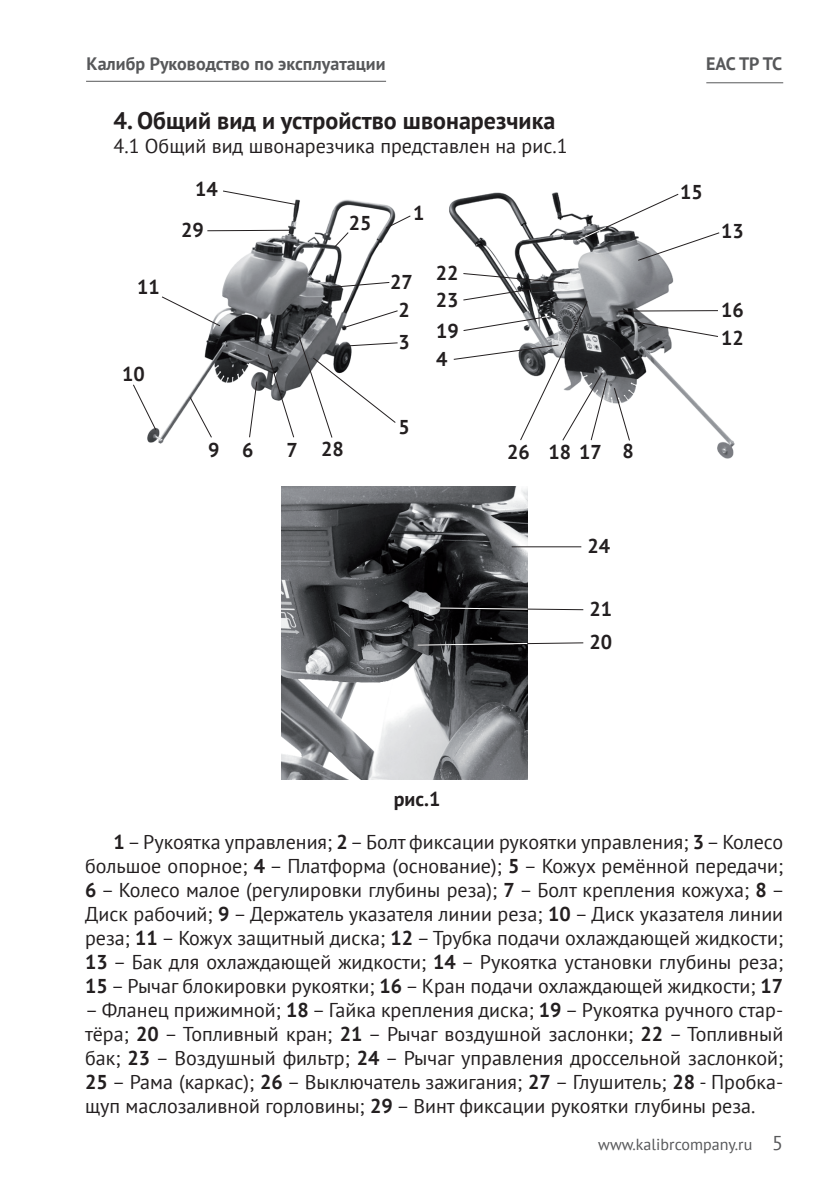
<style>
.page{position:relative;width:840px;height:1191px;background:#fff}
.page>*{position:absolute;margin:0;border:0;box-sizing:border-box;transform-origin:0 0}
.t1{font:700 24px "PT Sans";color:#231f20}
.t2{font:20px/24px "PT Sans";color:#231f20;text-align:justify}
.t3{font:700 20px/32px "PT Sans";color:#231f20}
.t4{font:700 18px "PT Sans";color:#57585a}
.t5{font:16px "PT Sans";color:#57585a}
.s1{font-weight:700}
.s2{font-size:20px}
</style>
<div class="page">
<hr style="left:86px;top:81px;width:300px;height:1px;background:#57585a">
<hr style="left:706px;top:82px;width:76px;height:1px;background:#57585a">
<img style="left:147px;top:199px;width:249px;height:245px">
<img style="left:449px;top:192px;width:286px;height:267px">
<img style="left:281px;top:486px;width:246px;height:293px">
<svg style="left:384px;top:215px;width:27px;height:14px"></svg>
<svg style="left:248px;top:380px;width:10px;height:58px"></svg>
<svg style="left:189px;top:396px;width:24px;height:43px"></svg>
<svg style="left:133px;top:383px;width:24px;height:48px"></svg>
<svg style="left:161px;top:295px;width:60px;height:32px"></svg>
<svg style="left:222px;top:190px;width:75px;height:16px"></svg>
<svg style="left:575px;top:193px;width:145px;height:68px"></svg>
<svg style="left:267px;top:309px;width:131px;height:130px"></svg>
<svg style="left:416px;top:642px;width:168px;height:4px"></svg>
<svg style="left:434px;top:607px;width:150px;height:3px"></svg>
<hr style="left:511px;top:546px;width:70px;height:1px;background:#231f20">
<svg style="left:331px;top:281px;width:59px;height:7px"></svg>
<svg style="left:452px;top:272px;width:266px;height:170px"></svg>
<svg style="left:333px;top:231px;width:16px;height:18px"></svg>
<hr style="left:207px;top:230px;width:83px;height:1px;background:#231f20">
<p class="t4" style="left:86px;top:52px;width:300px">Калибр Руководство по эксплуатации</p>
<p class="t1" style="left:113px;top:104px;width:443px">4. Общий вид и устройство швонарезчика</p>
<p class="t2" style="left:113px;top:133px;width:455px">4.1 Общий вид швонарезчика представлен на рис.1</p>
<p class="t4" style="left:705px;top:52px;width:78px">EAC ТР ТС</p>
<p class="t3" style="left:137px;top:270px;width:24px">11</p>
<p class="t3" style="left:122px;top:357px;width:24px">10</p>
<p class="t3" style="left:195px;top:172px;width:24px">14</p>
<p class="t3" style="left:679px;top:176px;width:24px">15</p>
<p class="t3" style="left:181px;top:214px;width:24px">29</p>
<p class="t3" style="left:348px;top:206px;width:24px">25</p>
<p class="t3" style="left:413px;top:197px;width:13px">1</p>
<p class="t3" style="left:390px;top:266px;width:24px">27</p>
<p class="t3" style="left:398px;top:294px;width:13px">2<br>3</p>
<p class="t3" style="left:435px;top:257px;width:24px">22</p>
<p class="t3" style="left:435px;top:283px;width:24px">23</p>
<p class="t3" style="left:436px;top:315px;width:24px">19</p>
<p class="t3" style="left:436px;top:343px;width:13px">4</p>
<p class="t3" style="left:720px;top:214px;width:24px">13</p>
<p class="t3" style="left:720px;top:293px;width:24px">16</p>
<p class="t3" style="left:720px;top:322px;width:24px">12</p>
<p class="t3" style="left:398px;top:410px;width:13px">5</p>
<p class="t3" style="left:321px;top:433px;width:24px">28</p>
<p class="t3" style="left:208px;top:433px;width:47px">9 6</p>
<p class="t3" style="left:286px;top:433px;width:13px">7</p>
<p class="t3" style="left:622px;top:435px;width:13px">8</p>
<p class="t3" style="left:506px;top:435px;width:24px">26</p>
<p class="t3" style="left:548px;top:435px;width:55px">18 17</p>
<p class="t3" style="left:587px;top:529px;width:24px">24</p>
<p class="t3" style="left:589px;top:592px;width:24px">21</p>
<p class="t3" style="left:589px;top:625px;width:24px">20</p>
<p class="t2" style="left:113px;top:777px;width:670px;line-height:43px;text-indent:280px"><span class="s1">рис.1<br>1</span> – Рукоятка управления; <span class="s1">2</span> – Болт фиксации рукоятки управления; <span class="s1">3</span> – Колесо</p>
<p class="t2" style="left:85px;top:853px;width:700px">большое опорное; <span class="s1">4</span> – Платформа (основание); <span class="s1">5</span> – Кожух ремённой передачи; <span class="s1">6</span> – Колесо малое (регулировки глубины реза); <span class="s1">7</span> – Болт крепления кожуха; <span class="s1">8</span> – Диск рабочий; <span class="s1">9</span> – Держатель указателя линии реза; <span class="s1">10</span> – Диск указателя линии реза; <span class="s1">11</span> – Кожух защитный диска; <span class="s1">12</span> – Трубка подачи охлаждающей жидкости; <span class="s1">13</span> – Бак для охлаждающей жидкости; <span class="s1">14</span> – Рукоятка установки глубины реза; <span class="s1">15</span> – Рычаг блокировки рукоятки; <span class="s1">16</span> – Кран подачи охлаждающей жидкости; <span class="s1">17</span></p>
<p class="t2" style="left:85px;top:997px;width:699px">– Фланец прижимной; <span class="s1">18</span> – Гайка крепления диска; <span class="s1">19</span> – Рукоятка ручного стар&shy;тёра; <span class="s1">20</span> – Топливный кран; <span class="s1">21</span> – Рычаг воздушной заслонки; <span class="s1">22</span> – Топливный бак; <span class="s1">23</span> – Воздушный фильтр; <span class="s1">24</span> – Рычаг управления дроссельной заслонкой; <span class="s1">25</span> – Рама (каркас); <span class="s1">26</span> – Выключатель зажигания; <span class="s1">27</span> – Глушитель; <span class="s1">28</span> - Пробка&shy;щуп маслозаливной горловины; <span class="s1">29</span> – Винт фиксации рукоятки глубины реза.</p>
<p class="t5" style="left:598px;top:1133px;width:186px">www.kalibrcompany.ru <span class="s2">5</span></p>
</div>
